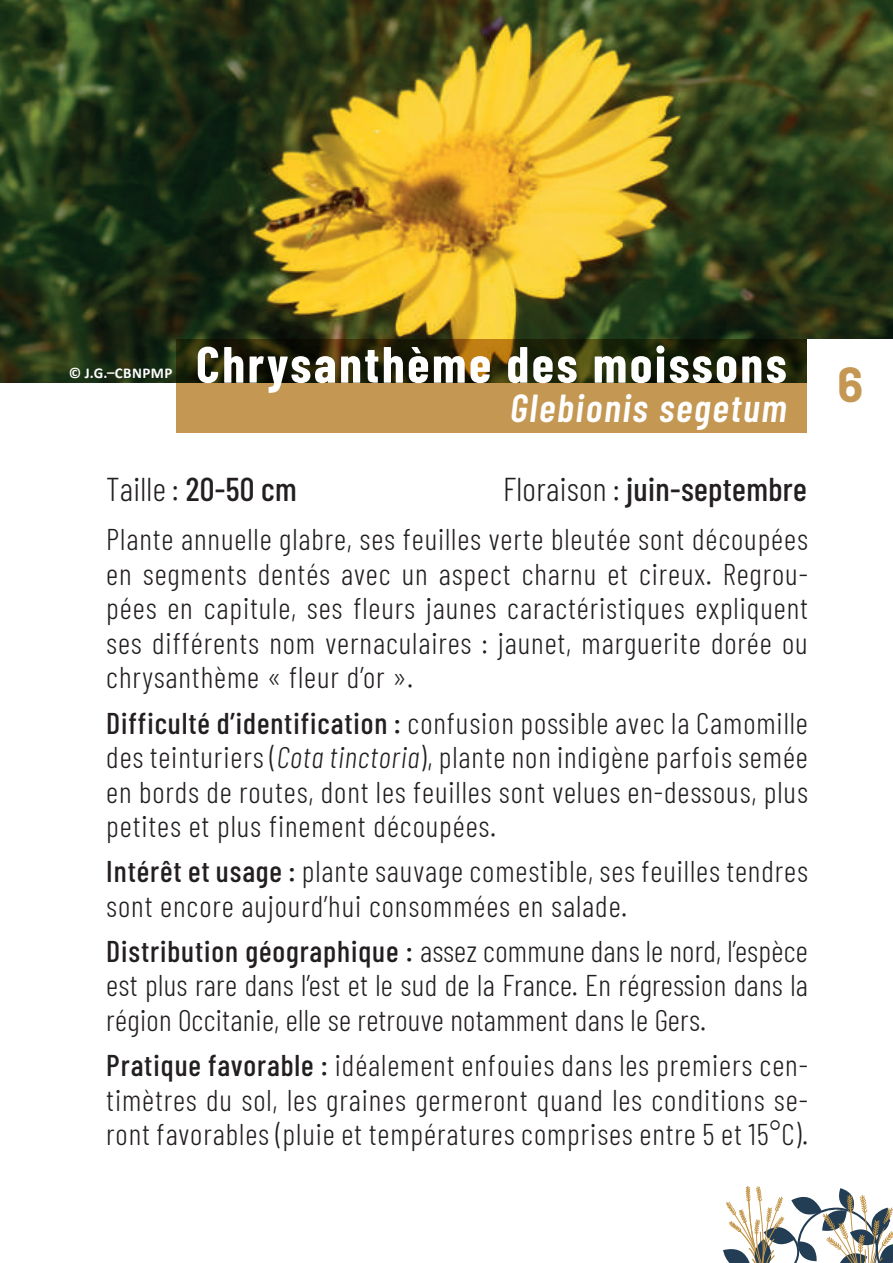
<style>
.page{position:relative;width:893px;height:1263px;background:#fff}
.page>*{position:absolute;margin:0;border:0;box-sizing:border-box;transform-origin:0 0}
.t1{font:700 51px "Barlow Condensed";letter-spacing:.05em;color:#fff}
.t2{font:700 48px "Barlow";color:#c49753}
.t3{font:italic 600 39px "Barlow Condensed";letter-spacing:.05em;color:#fff}
.t4{font:500 33px "Barlow Condensed";letter-spacing:.01em;color:#231f20}
.t5{font:300 33px "Barlow Condensed";letter-spacing:.01em;color:#231f20}
.t6{font:300 30px/34.5px "Barlow Condensed";letter-spacing:.03em;color:#231f20;text-align:justify}
.t7{font:700 15px "Calibri";letter-spacing:.03em;color:#fff}
.s1{font-weight:500}
.s2{font-weight:300}
.s3{font-style:italic}
</style>
<div class="page">
<svg style="left:723px;top:1186px;width:170px;height:77px"></svg>
<img style="left:0;top:0;width:893px;height:383px">
<svg style="left:177px;top:339px;width:631px;height:93px;fill:#c49753"></svg>
<div style="left:808px;top:339px;width:85px;height:93px;background:#fff"></div>
<p class="t7" style="left:69px;top:362px;width:105px">© J.G.–CBNPMP</p>
<h1 class="t1" style="left:196px;top:328px;width:592px">Chrysanthème des moissons</h1>
<h3 class="t3" style="left:510px;top:380px;width:278px">Glebionis segetum</h3>
<p class="t5" style="left:106px;top:466px;width:192px">Taille : <span class="s1">20-50 cm</span></p>
<p class="t4" style="left:503px;top:466px;width:305px"><span class="s2">Floraison :</span> juin-septembre</p>
<p class="t6" style="left:106px;top:520px;width:703px">Plante annuelle glabre, ses feuilles verte bleutée sont découpées en segments dentés avec un aspect charnu et cireux. Regrou&shy;pées en capitule, ses fleurs jaunes caractéristiques expliquent ses différents nom vernaculaires : jaunet, marguerite dorée ou chrysanthème « fleur d’or ».</p>
<p class="t6" style="left:106px;top:703px;width:703px"><span class="s1">Difficulté d’identification :</span> confusion possible avec la Camomille des teinturiers (<span class="s3">Cota tinctoria</span>), plante non indigène parfois semée en bords de routes, dont les feuilles sont velues en-dessous, plus petites et plus finement découpées.</p>
<p class="t6" style="left:106px;top:852px;width:703px"><span class="s1">Intérêt et usage :</span> plante sauvage comestible, ses feuilles tendres sont encore aujourd’hui consommées en salade.</p>
<p class="t6" style="left:106px;top:932px;width:703px"><span class="s1">Distribution géographique :</span> assez commune dans le nord, l’espèce est plus rare dans l’est et le sud de la France. En régression dans la région Occitanie, elle se retrouve notamment dans le Gers.</p>
<p class="t6" style="left:106px;top:1046px;width:703px"><span class="s1">Pratique favorable :</span> idéalement enfouies dans les premiers cen&shy;timètres du sol, les graines germeront quand les conditions se&shy;ront favorables (pluie et températures comprises entre 5 et 15°C).</p>
<h2 class="t2" style="left:838px;top:350px;width:27px">6</h2>
</div>
